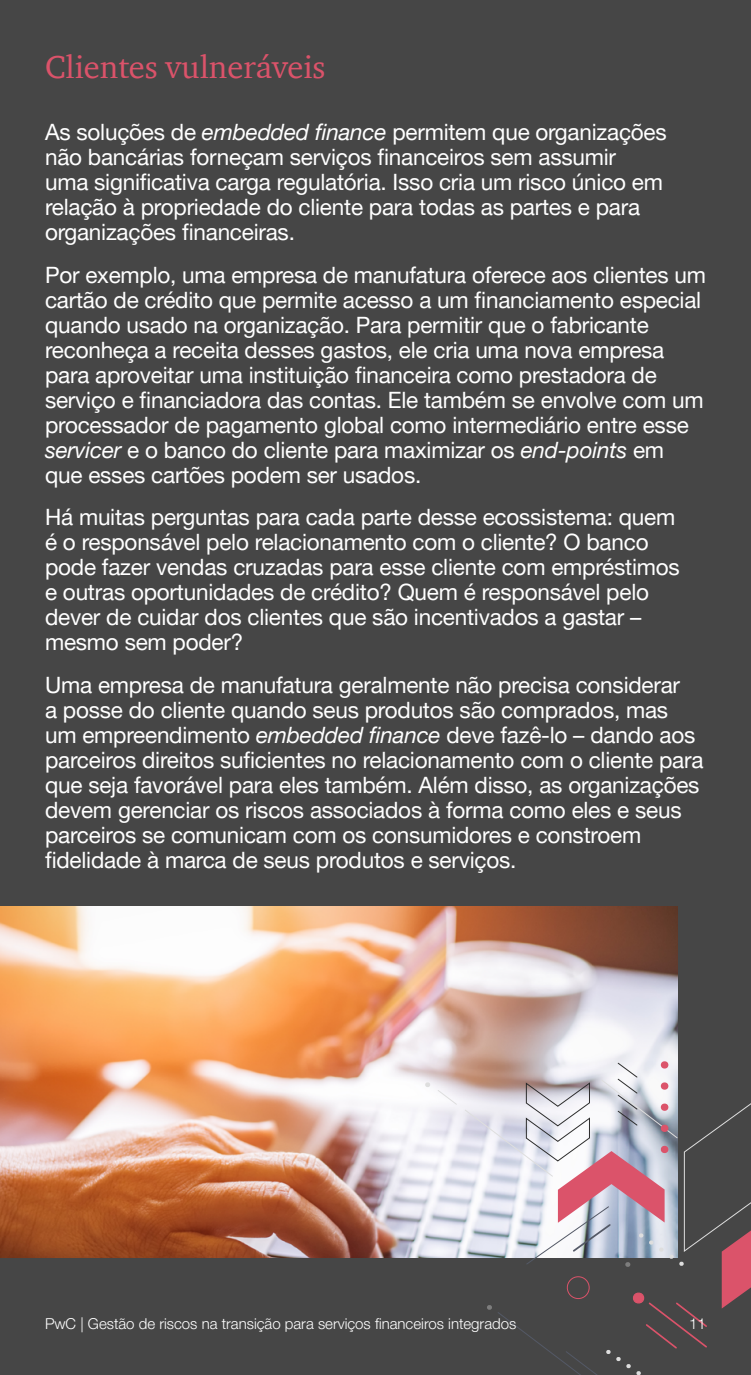
<style>
.page{position:relative;width:751px;height:1375px;background:#fff}
.page>*{position:absolute;margin:0;border:0;box-sizing:border-box;transform-origin:0 0}
.t1{font:32.5px "ITC Charter Com";color:#db536a}
.t2{font:22.5px/25px "Helvetica Neue LT Pro";letter-spacing:-.01em;color:#fff}
.t3{font:300 15px "Helvetica Neue LT Pro";color:#fff}
.s1{font-style:italic}
</style>
<div class="page">
<div style="left:0;top:0;width:750px;height:1375px;background:#464646"></div>
<img style="left:0;top:907px;width:677px;height:351px">
<svg style="left:425px;top:1082px;width:5px;height:6px"></svg>
<svg style="left:437px;top:1060px;width:313px;height:315px"></svg>
<h1 class="t1" style="left:45px;top:47px;width:282px">Clientes vulneráveis</h1>
<p class="t2" style="left:45px;top:119px;width:622px">As soluções de <span class="s1">embedded finance</span> permitem que organizações não bancárias forneçam serviços financeiros sem assumir<br>uma significativa carga regulatória. Isso cria um risco único em relação à propriedade do cliente para todas as partes e para organizações financeiras.</p>
<p class="t2" style="left:45px;top:262px;width:662px">Por exemplo, uma empresa de manufatura oferece aos clientes um cartão de crédito que permite acesso a um financiamento especial quando usado na organização. Para permitir que o fabricante reconheça a receita desses gastos, ele cria uma nova empresa para aproveitar uma instituição financeira como prestadora de serviço e financiadora das contas. Ele também se envolve com um processador de pagamento global como intermediário entre esse <span class="s1">servicer</span> e o banco do cliente para maximizar os <span class="s1">end-points</span> em que esses cartões podem ser usados.</p>
<p class="t2" style="left:45px;top:504px;width:635px">Há muitas perguntas para cada parte desse ecossistema: quem é o responsável pelo relacionamento com o cliente? O banco pode fazer vendas cruzadas para esse cliente com empréstimos e outras oportunidades de crédito? Quem é responsável pelo dever de cuidar dos clientes que são incentivados a gastar – mesmo sem poder?</p>
<p class="t2" style="left:45px;top:672px;width:659px">Uma empresa de manufatura geralmente não precisa considerar<br>a posse do cliente quando seus produtos são comprados, mas um empreendimento <span class="s1">embedded finance</span> deve fazê-lo – dando aos parceiros direitos suficientes no relacionamento com o cliente para que seja favorável para eles também. Além disso, as organizações devem gerenciar os riscos associados à forma como eles e seus parceiros se comunicam com os consumidores e constroem fidelidade à marca de seus produtos e serviços.</p>
<p class="t3" style="left:45px;top:1315px;width:472px">PwC | Gestão de riscos na transição para serviços financeiros integrados</p>
<p class="t3" style="left:688px;top:1315px;width:18px">11</p>
</div>
